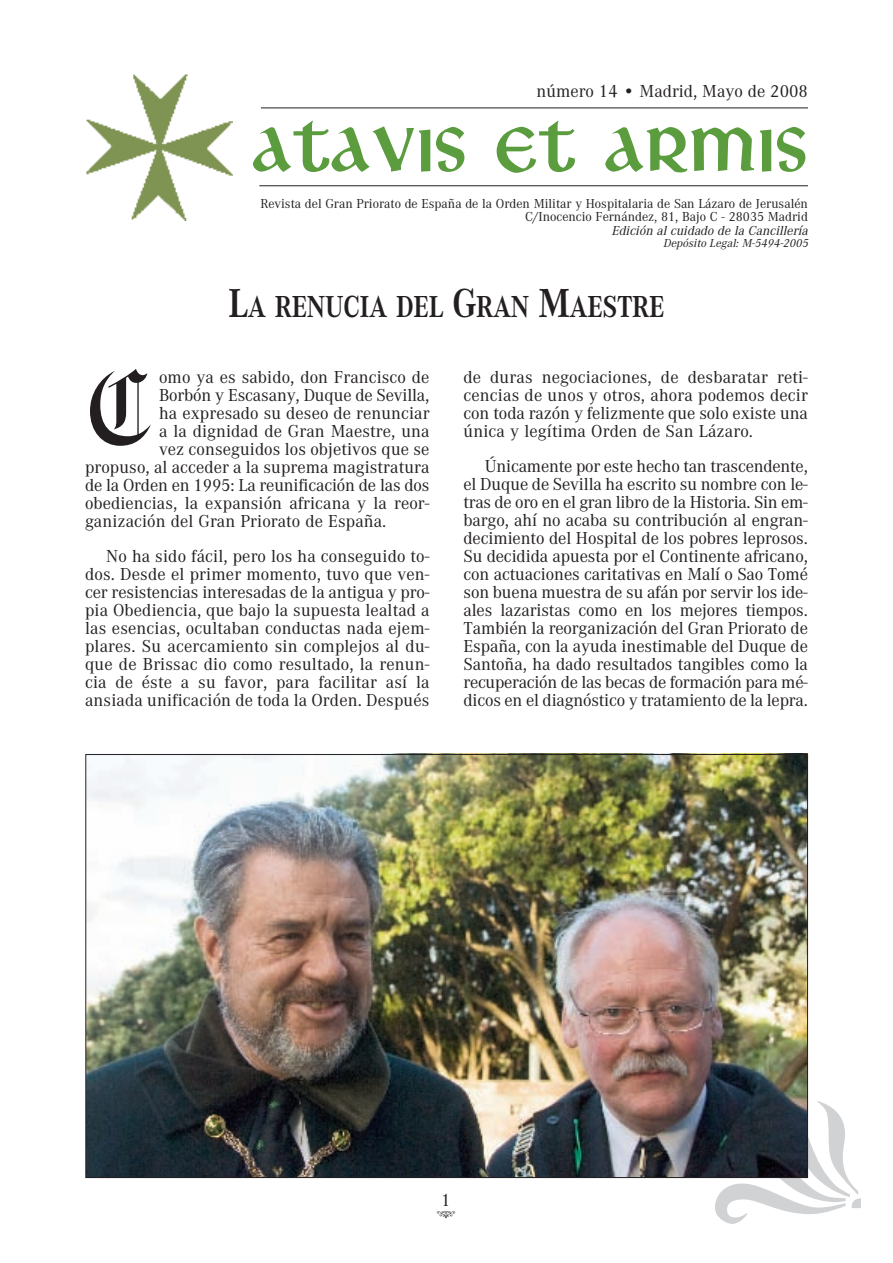
<style>
.page{position:relative;width:893px;height:1263px;background:#fff}
.page>*{position:absolute;margin:0;border:0;box-sizing:border-box;transform-origin:0 0}
.t1{font:105px "Engravers Old English BT";color:#231f20}
.t2{font:65.4px "Libra MN";letter-spacing:-.01em;color:#5b9c3f}
.t3{font:700 31.5px "Corporate A";letter-spacing:-.015em;color:#231f20;scale:.85 1}
.t4{font:18px/18px "Corporate A";letter-spacing:.005em;color:#231f20;text-align:justify}
.t5{font:13.5px/13.5px "Corporate A";color:#231f20;text-align:right}
.t6{font:italic 13.5px "Corporate A";color:#231f20}
.t7{font:italic 12px "Corporate A";color:#231f20}
.s1{font-size:42px}
</style>
<div class="page">
<hr style="left:261px;top:107px;width:547px;height:1px;background:#231f20">
<hr style="left:259px;top:185px;width:549px;height:1px;background:#231f20">
<img style="left:86px;top:74px;width:146px;height:147px">
<img style="left:87px;top:756px;width:719px;height:420px">
<svg style="left:715px;top:1101px;width:94px;height:78px;background:#242c36"></svg>
<p class="t4" style="left:537px;top:82px;width:273px">número 14 • Madrid, Mayo de 2008</p>
<h2 class="t2" style="left:252px;top:110px;width:558px">ATAVIS ET ARMIS</h2>
<p class="t5" style="left:260px;top:196px;width:549px">Revista del Gran Priorato de España de la Orden Militar y Hospitalaria de San Lázaro de Jerusalén<br>C/Inocencio Fernández, 81, Bajo C - 28035 Madrid</p>
<p class="t6" style="left:611px;top:222px;width:201px">Edición al cuidado de la Cancillería</p>
<p class="t7" style="left:663px;top:236px;width:149px">Depósito Legal: M-5494-2005</p>
<h3 class="t3" style="left:228px;top:287px;width:515px"><span class="s1">L</span>A RENUCIA DEL <span class="s1">G</span>RAN <span class="s1">M</span>AESTRE</h3>
<h1 class="t1" style="left:85px;top:369px;width:67px">C</h1>
<p class="t4" style="left:159px;top:368px;width:272px">omo ya es sabido, don Francisco de</p>
<p class="t4" style="left:159px;top:386px;width:272px">Borbón y Escasany, Duque de Sevilla,</p>
<p class="t4" style="left:159px;top:404px;width:272px">ha expresado su deseo de renunciar</p>
<p class="t4" style="left:159px;top:422px;width:272px">a la dignidad de Gran Maestre, una</p>
<p class="t4" style="left:159px;top:440px;width:272px">vez conseguidos los objetivos que se</p>
<p class="t4" style="left:85px;top:458px;width:346px">propuso, al acceder a la suprema magistratura</p>
<p class="t4" style="left:85px;top:476px;width:346px">de la Orden en 1995: La reunificación de las dos</p>
<p class="t4" style="left:85px;top:494px;width:346px">obediencias, la expansión africana y la reor-</p>
<p class="t4" style="left:85px;top:512px;width:303px">ganización del Gran Priorato de España.</p>
<p class="t4" style="left:85px;top:547px;width:346px;text-indent:21px">No ha sido fácil, pero los ha conseguido to&shy;dos. Desde el primer momento, tuvo que ven&shy;cer resistencias interesadas de la antigua y pro&shy;pia Obediencia, que bajo la supuesta lealtad a las esencias, ocultaban conductas nada ejem&shy;plares. Su acercamiento sin complejos al du&shy;que de Brissac dio como resultado, la renun&shy;cia de éste a su favor, para facilitar así la ansiada unificación de toda la Orden. Después</p>
<p class="t4" style="left:463px;top:368px;width:346px">de duras negociaciones, de desbaratar reti&shy;cencias de unos y otros, ahora podemos decir con toda razón y felizmente que solo existe una única y legítima Orden de San Lázaro.</p>
<p class="t4" style="left:463px;top:457px;width:346px;text-indent:21px">Únicamente por este hecho tan trascendente, el Duque de Sevilla ha escrito su nombre con le&shy;tras de oro en el gran libro de la Historia. Sin em&shy;bargo, ahí no acaba su contribución al engran&shy;decimiento del Hospital de los pobres leprosos.<br>Su decidida apuesta por el Continente africano, con actuaciones caritativas en Malí o Sao Tomé son buena muestra de su afán por servir los ide&shy;ales lazaristas como en los mejores tiempos.<br>También la reorganización del Gran Priorato de España, con la ayuda inestimable del Duque de Santoña, ha dado resultados tangibles como la recuperación de las becas de formación para mé&shy;dicos en el diagnóstico y tratamiento de la lepra.</p>
<p class="t4" style="left:441px;top:1190px;width:11px">1</p>
</div>
